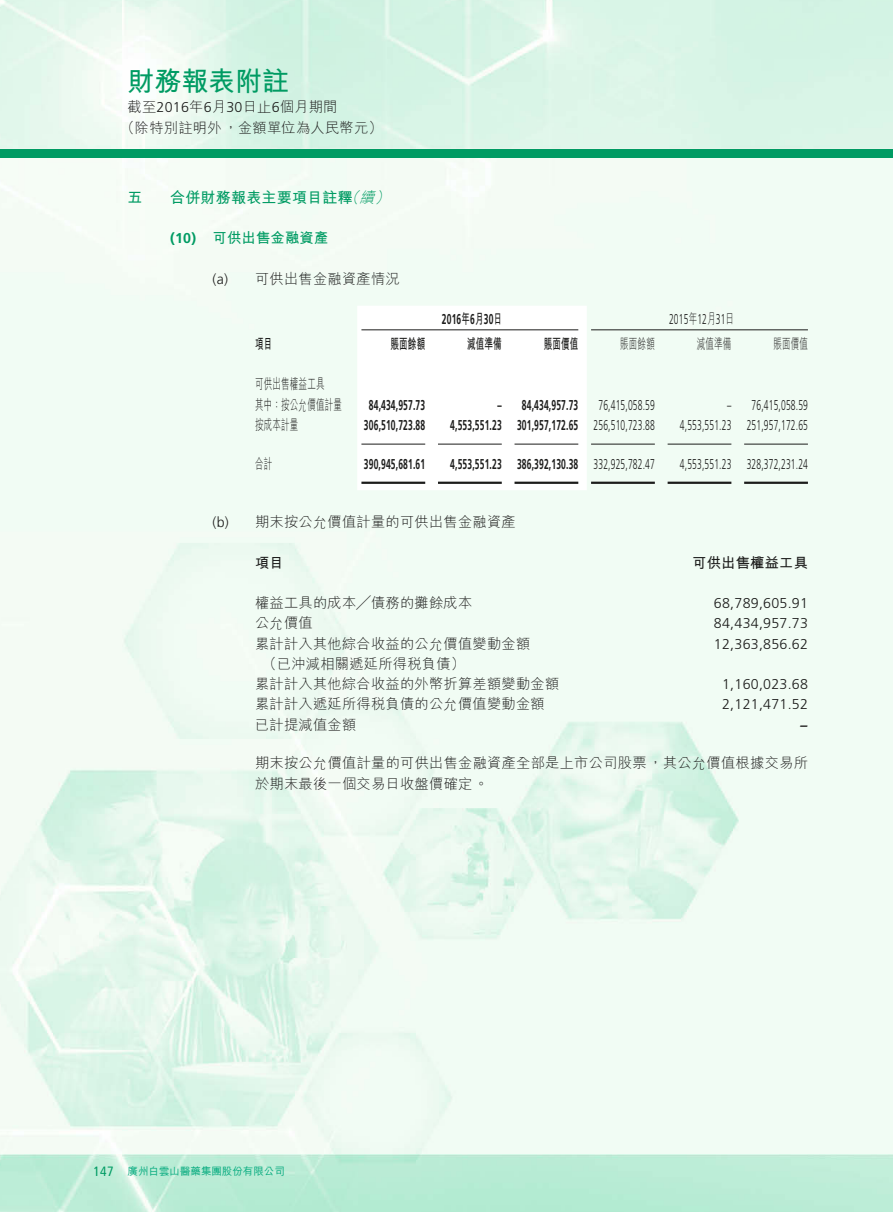
<style>
.page{position:relative;width:893px;height:1212px;background:#fff}
.page>*{position:absolute;margin:0;border:0;box-sizing:border-box;transform-origin:0 0}
.t1{font:700 27px "M Hei HK";letter-spacing:-.005em;color:#009b63}
.t2{font:700 15px "M Hei HK";letter-spacing:.015em;color:#009b63}
.t3{font:italic 300 15px "M Hei HK";color:#009b63}
.t4{font:300 14.25px/20.2px "M Hei HK";letter-spacing:.015em;color:#1c1c1b}
.t5{font:300 14.25px "Frutiger LT Std";letter-spacing:.015em;color:#1c1c1b;scale:.6 1}
.t6{font:700 14.25px "Frutiger LT Std";letter-spacing:.015em;color:#1c1c1b;scale:.6 1}
.t7{font:300 14.25px "Frutiger LT Std";letter-spacing:.015em;color:#1c1c1b}
.t8{font:300 14.25px "M Hei HK";letter-spacing:.015em;color:#1c1c1b;scale:.6 1}
.t9{font:700 14.25px "M Hei HK";letter-spacing:.015em;color:#1c1c1b;scale:.6 1}
.t10{font:700 14.25px "M Hei HK";letter-spacing:.015em;color:#1c1c1b}
.t11{font:700 14.25px "M Hei HK";letter-spacing:.015em;color:#009b63}
.t12{font:700 14.25px "Frutiger LT Std";color:#009b63}
.t13{font:italic 700 14.25px "Frutiger LT Std";color:#1c1c1b}
.t14{font:condensed 13.5px "Frutiger LT Std";color:#009b63}
.t15{font:500 10.5px "M Hei HK";color:#00a97c}
.s1{font-family:"Frutiger LT Std"}
.s2{font-weight:300;font-style:italic}
.s3{font-family:"M Hei HK"}
</style>
<div class="page">
<img style="left:0;top:0;width:893px;height:1212px">
<div style="left:0;top:149px;width:893px;height:8px;background:#009b63"></div>
<svg style="left:357px;top:306px;width:230px;height:184px"></svg>
<hr style="left:361px;top:329px;width:217px;height:1px;background:#1c1c1b">
<hr style="left:591px;top:329px;width:217px;height:1px;background:#1c1c1b">
<hr style="left:361px;top:444px;width:64px;height:1px;background:#1c1c1b">
<hr style="left:438px;top:444px;width:64px;height:1px;background:#1c1c1b">
<hr style="left:514px;top:444px;width:64px;height:1px;background:#1c1c1b">
<hr style="left:591px;top:444px;width:64px;height:1px;background:#1c1c1b">
<hr style="left:668px;top:444px;width:63px;height:1px;background:#1c1c1b">
<hr style="left:744px;top:444px;width:64px;height:1px;background:#1c1c1b">
<hr style="left:361px;top:482px;width:64px;height:2px;background:#1c1c1b">
<hr style="left:438px;top:482px;width:64px;height:2px;background:#1c1c1b">
<hr style="left:514px;top:482px;width:64px;height:2px;background:#1c1c1b">
<hr style="left:591px;top:482px;width:64px;height:2px;background:#1c1c1b">
<hr style="left:668px;top:482px;width:63px;height:2px;background:#1c1c1b">
<hr style="left:744px;top:482px;width:64px;height:2px;background:#1c1c1b">
<h1 class="t1" style="left:128px;top:61px;width:163px">財務報表附註</h1>
<p class="t4" style="left:120px;top:96px;width:264px;text-indent:7px">截至<span class="s1">2016</span>年月<span class="s1">6 30</span>日止<span class="s1">6</span>個月期間<br>（除特別註明外，金額單位為人民幣元(</p>
<p class="t2" style="left:128px;top:186px;width:16px">五</p>
<p class="t2" style="left:170px;top:186px;width:211px">合併財務報表主要項目註釋<span class="s2">續</span></p>
<p class="t3" style="left:344px;top:187px;width:21px">（</p>
<p class="t3" style="left:375px;top:187px;width:21px">(</p>
<p class="t12" style="left:170px;top:230px;width:28px">(10)</p>
<p class="t11" style="left:213px;top:227px;width:117px">可供出售金融資產</p>
<p class="t7" style="left:213px;top:271px;width:17px">a( )</p>
<p class="t7" style="left:213px;top:514px;width:18px">b( )</p>
<p class="t4" style="left:255px;top:268px;width:146px">可供出售金融資產情況</p>
<p class="t6" style="left:442px;top:311px;width:102px">2016<span class="s3">年月</span>6 30<span class="s3">日</span></p>
<p class="t5" style="left:669px;top:311px;width:110px">2015<span class="s3">年</span>12<span class="s3">月</span>31<span class="s3">日</span></p>
<p class="t9" style="left:255px;top:333px;width:30px">項目</p>
<p class="t8" style="left:255px;top:374px;width:117px">可供出售權益工具</p>
<p class="t9" style="left:391px;top:333px;width:59px">賬面餘額</p>
<p class="t9" style="left:467px;top:333px;width:59px">減值準備</p>
<p class="t9" style="left:544px;top:333px;width:59px">賬面價值</p>
<p class="t8" style="left:620px;top:334px;width:59px">賬面餘額</p>
<p class="t8" style="left:697px;top:334px;width:59px">減值準備</p>
<p class="t8" style="left:773px;top:334px;width:59px">賬面價值</p>
<p class="t8" style="left:255px;top:394px;width:146px">其中：按公允價值計量</p>
<p class="t6" style="left:369px;top:396px;width:96px">84,434,957.73</p>
<p class="t6" style="left:497px;top:396px;width:9px">–</p>
<p class="t6" style="left:522px;top:396px;width:96px">84,434,957.73</p>
<p class="t5" style="left:598px;top:397px;width:96px">76,415,058.59</p>
<p class="t5" style="left:727px;top:397px;width:9px">–</p>
<p class="t5" style="left:752px;top:397px;width:96px">76,415,058.59</p>
<p class="t8" style="left:255px;top:415px;width:74px">按成本計量</p>
<p class="t6" style="left:364px;top:417px;width:104px">306,510,723.88</p>
<p class="t6" style="left:450px;top:417px;width:87px">4,553,551.23</p>
<p class="t6" style="left:517px;top:417px;width:104px">301,957,172.65</p>
<p class="t5" style="left:594px;top:417px;width:104px">256,510,723.88</p>
<p class="t5" style="left:680px;top:417px;width:87px">4,553,551.23</p>
<p class="t5" style="left:747px;top:417px;width:104px">251,957,172.65</p>
<p class="t8" style="left:255px;top:454px;width:30px">合計</p>
<p class="t6" style="left:364px;top:456px;width:104px">390,945,681.61</p>
<p class="t6" style="left:450px;top:456px;width:87px">4,553,551.23</p>
<p class="t6" style="left:517px;top:456px;width:104px">386,392,130.38</p>
<p class="t5" style="left:594px;top:456px;width:104px">332,925,782.47</p>
<p class="t5" style="left:680px;top:456px;width:87px">4,553,551.23</p>
<p class="t5" style="left:747px;top:456px;width:104px">328,372,231.24</p>
<p class="t4" style="left:255px;top:511px;width:262px">期末按公允價值計量的可供出售金融資產</p>
<p class="t10" style="left:255px;top:552px;width:30px">項目</p>
<p class="t4" style="left:255px;top:592px;width:219px">權益工具的成本╱債務的攤餘成本</p>
<p class="t4" style="left:255px;top:612px;width:59px">公允價值</p>
<p class="t4" style="left:255px;top:633px;width:277px">累計計入其他綜合收益的公允價值變動金額</p>
<p class="t4" style="left:262px;top:653px;width:204px">（已沖減相關遞延所得稅負債(</p>
<p class="t4" style="left:255px;top:673px;width:306px">累計計入其他綜合收益的外幣折算差額變動金額</p>
<p class="t4" style="left:255px;top:693px;width:291px">累計計入遞延所得稅負債的公允價值變動金額</p>
<p class="t10" style="left:692px;top:552px;width:117px">可供出售權益工具</p>
<p class="t7" style="left:714px;top:595px;width:96px">68,789,605.91</p>
<p class="t7" style="left:714px;top:615px;width:96px">84,434,957.73</p>
<p class="t7" style="left:714px;top:636px;width:96px">12,363,856.62</p>
<p class="t7" style="left:722px;top:676px;width:87px">1,160,023.68</p>
<p class="t7" style="left:722px;top:696px;width:87px">2,121,471.52</p>
<p class="t4" style="left:255px;top:714px;width:103px">已計提減值金額</p>
<p class="t4" style="left:255px;top:752px;width:554px">期末按公允價值計量的可供出售金融資產全部是上市公司股票，其公允價值根據交易所於期末最後一個交易日收盤價確定。</p>
<p class="t13" style="left:799px;top:716px;width:13px">–</p>
<p class="t14" style="left:93px;top:1163px;width:22px">147</p>
<p class="t15" style="left:128px;top:1164px;width:159px">廣州白雲山醫藥集團股份有限公司</p>
</div>
